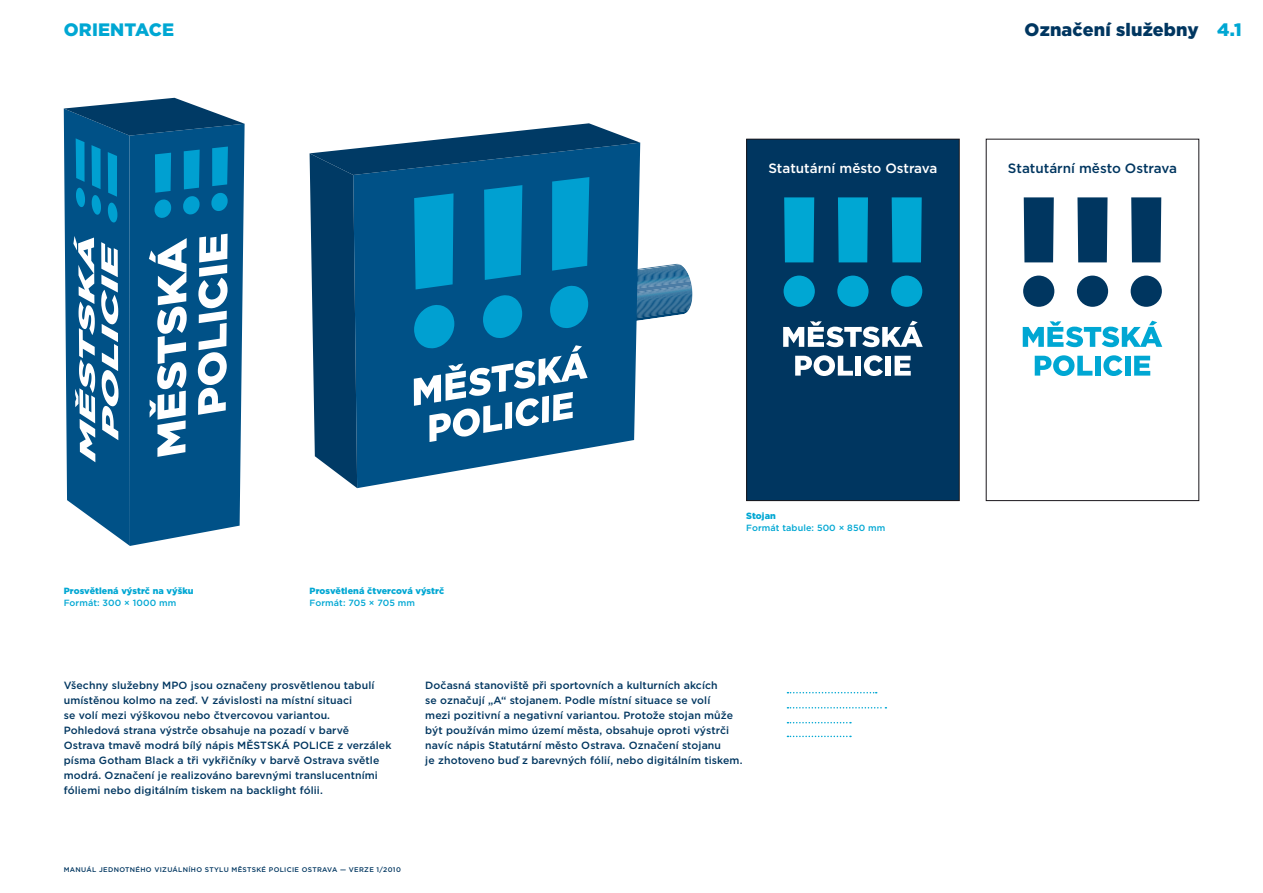
<style>
.page{position:relative;width:1263px;height:893px;background:#fff}
.page>*{position:absolute;margin:0;border:0;box-sizing:border-box;transform-origin:0 0}
.t1{font:900 18px "Gotham";letter-spacing:.01em;color:#003660}
.t2{font:900 18px "Gotham";color:#00a7d3}
.t3{font:500 13.5px "Gotham";color:#fff}
.t4{font:500 13.5px "Gotham";color:#003660}
.t5{font:500 10.5px/15px "Gotham";letter-spacing:.01em;color:#003660}
.t6{font:900 9px "Gotham";color:#00a7d3}
.t7{font:500 9px "Gotham";letter-spacing:.01em;color:#00a7d3}
.t8{font:500 6.75px "Gotham";letter-spacing:.05em;color:#003660}
.s1{color:#00a7d3}
</style>
<div class="page">
<svg style="left:64px;top:98px;width:181px;height:448px"></svg>
<svg style="left:310px;top:123px;width:382px;height:365px"></svg>
<div style="left:747px;top:139px;width:212px;height:362px;background:#003660"></div>
<div style="left:784px;top:276px;width:31px;height:31px;background:#00a7d3;border-radius:50%"></div>
<div style="left:837px;top:276px;width:31px;height:31px;background:#00a7d3;border-radius:50%"></div>
<div style="left:784px;top:197px;width:30px;height:65px;background:#00a7d3"></div>
<svg style="left:838px;top:197px;width:30px;height:65px;background:#00a3cf"></svg>
<div style="left:892px;top:197px;width:30px;height:65px;background:#00a7d3"></div>
<div style="left:891px;top:276px;width:31px;height:31px;background:#00a7d3;border-radius:50%"></div>
<svg style="left:783px;top:321px;width:140px;height:26px"></svg>
<svg style="left:795px;top:355px;width:58px;height:21px"></svg>
<div style="left:855px;top:356px;width:6px;height:20px;background:#fff"></div>
<svg style="left:864px;top:355px;width:19px;height:21px"></svg>
<div style="left:885px;top:356px;width:6px;height:20px;background:#fff"></div>
<svg style="left:894px;top:356px;width:17px;height:20px"></svg>
<div style="left:746px;top:139px;width:214px;height:362px;border:1px solid #1a171c"></div>
<div style="left:1023px;top:276px;width:31px;height:31px;background:#003660;border-radius:50%"></div>
<div style="left:1077px;top:276px;width:31px;height:31px;background:#003660;border-radius:50%"></div>
<div style="left:1024px;top:197px;width:30px;height:65px;background:#003660"></div>
<div style="left:1077px;top:197px;width:30px;height:65px;background:#003660"></div>
<div style="left:1131px;top:197px;width:30px;height:65px;background:#003660"></div>
<div style="left:1131px;top:276px;width:31px;height:31px;background:#003660;border-radius:50%"></div>
<svg style="left:1023px;top:321px;width:139px;height:26px"></svg>
<svg style="left:1035px;top:355px;width:57px;height:21px"></svg>
<div style="left:1095px;top:356px;width:5px;height:20px;background:#00a7d3"></div>
<svg style="left:1103px;top:355px;width:19px;height:21px"></svg>
<div style="left:1125px;top:356px;width:5px;height:20px;background:#00a7d3"></div>
<svg style="left:1134px;top:356px;width:16px;height:20px"></svg>
<svg style="left:787px;top:692px;width:90px;height:1px"></svg>
<svg style="left:787px;top:707px;width:99px;height:1px"></svg>
<svg style="left:787px;top:722px;width:64px;height:1px"></svg>
<svg style="left:787px;top:736px;width:64px;height:1px"></svg>
<h1 class="t2" style="left:64px;top:17px;width:14px">orientace</h1>
<h1 class="t1" style="left:1024px;top:17px;width:219px">Označení služebny <span class="s1">4.1</span></h1>
<p class="t3" style="left:768px;top:160px;width:171px">statutární město ostrava</p>
<p class="t4" style="left:1008px;top:160px;width:171px">statutární město ostrava</p>
<p class="t6" style="left:64px;top:585px;width:131px">Prosvětlená výstrč na výšku</p>
<p class="t7" style="left:64px;top:597px;width:114px">Formát: 300 × 1000 mm</p>
<p class="t6" style="left:310px;top:585px;width:136px">Prosvětlená čtvercová výstrč</p>
<p class="t7" style="left:310px;top:597px;width:107px">Formát: 705 × 705 mm</p>
<p class="t6" style="left:746px;top:509px;width:31px">Stojan</p>
<p class="t7" style="left:746px;top:522px;width:141px">Formát tabule: 500 × 850 mm</p>
<p class="t5" style="left:64px;top:677px;width:312px">Všechny služebny MPO jsou označeny prosvětlenou tabulí umístěnou kolmo na zeď. V závislosti na místní situaci<br>se volí mezi výškovou nebo čtvercovou variantou.<br>Pohledová strana výstrče obsahuje na pozadí v barvě Ostrava tmavě modrá bílý nápis MĚSTSKÁ</p>
<p class="t5" style="left:64px;top:737px;width:329px;text-indent:274px">z verzálek písma Gotham Black a tři vykřičníky v barvě Ostrava světle modrá. Označení je realizováno barevnými translucentními fóliemi nebo digitálním tiskem na backlight fólii.</p>
<p class="t5" style="left:293px;top:737px;width:8px">POLICE</p>
<p class="t5" style="left:425px;top:677px;width:319px">Dočasná stanoviště při sportovních a kulturních akcích<br>se označují „A“ stojanem. Podle místní situace se volí<br>mezi pozitivní a negativní variantou. Protože stojan může být používán mimo území města, obsahuje oproti výstrči navíc nápis Statutární město Ostrava. Označení stojanu<br>je zhotoveno buď z barevných fólií, nebo digitálním tiskem.</p>
<p class="t8" style="left:64px;top:865px;width:339px">Manuál jednotného vizuálního stylu m ěstské policie ostrava — verze 1/2010</p>
</div>
